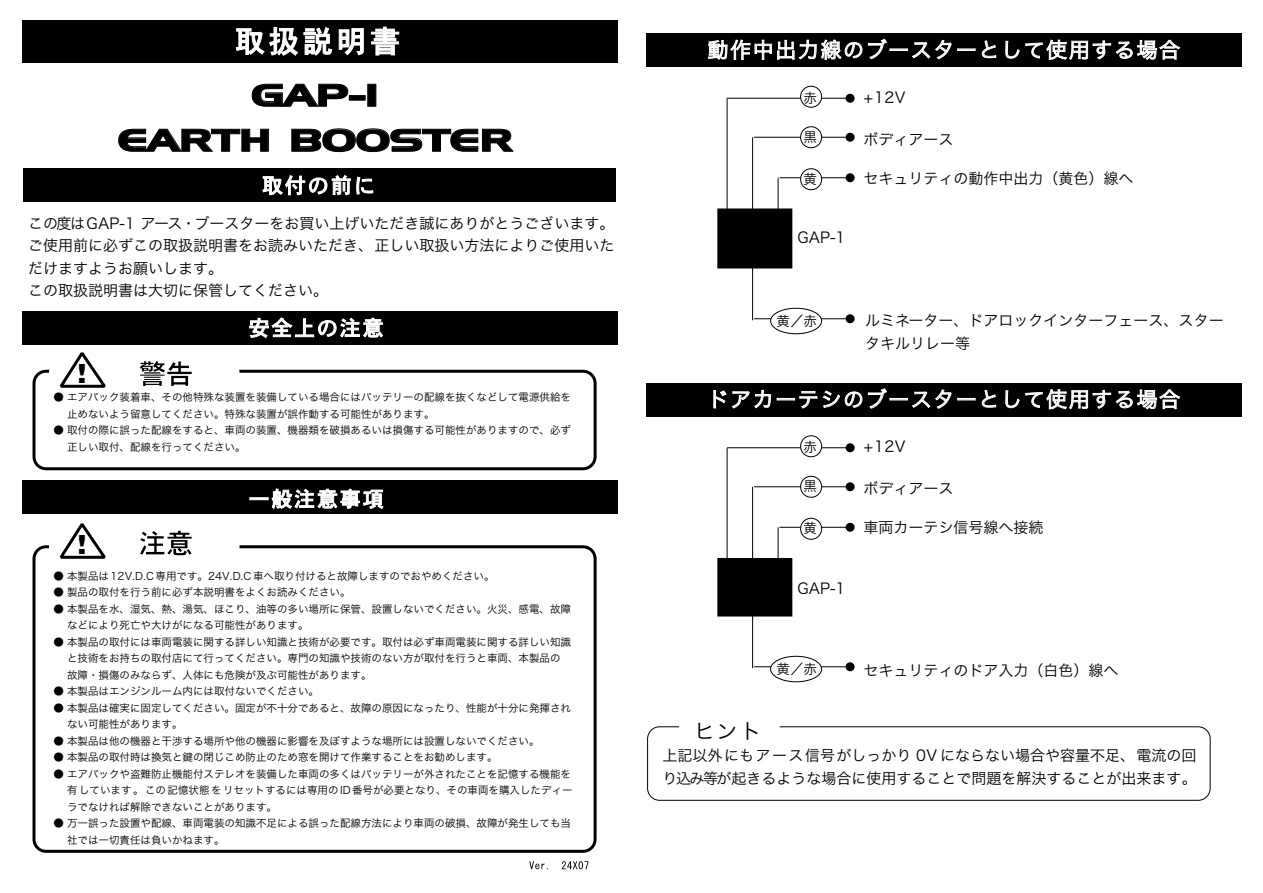
<style>
.page{position:relative;width:1263px;height:893px;background:#fff}
.page>*{position:absolute;margin:0;border:0;box-sizing:border-box;transform-origin:0 0}
.t1{font:700 30px/45px "Hanzel Extended";letter-spacing:.005em;color:#000;text-align:center}
.t2{font:900 27px "Helvetica";color:#000}
.t3{font:21px "Hira Kaku Pro W3";letter-spacing:.075em;color:#fff}
.t4{font:21px "Hira Kaku Pro W3";color:#000}
.t5{font:15px/22.5px "Hira Kaku Pro W3";color:#000}
.t6{font:13.5px "Hira Kaku Pro W3";color:#000}
.t7{font:10.5px/16.5px "Hira Kaku Pro W3";color:#000}
</style>
<div class="page">
<div style="left:647px;top:727px;width:563px;height:73px;border:1px solid #000;border-radius:12px"></div>
<div style="left:679px;top:723px;width:101px;height:7px;background:#fff"></div>
<div style="left:718px;top:209px;width:74px;height:59px;background:#000"></div>
<div style="left:717px;top:208px;width:75px;height:60px;border:2px solid #000"></div>
<hr style="left:727px;top:98px;width:1px;height:111px;background:#000">
<hr style="left:752px;top:137px;width:1px;height:72px;background:#000">
<hr style="left:778px;top:178px;width:1px;height:31px;background:#000">
<div style="left:846px;top:94px;width:9px;height:9px;background:#000;border-radius:4px"></div>
<hr style="left:727px;top:98px;width:123px;height:1px;background:#000">
<div style="left:846px;top:133px;width:9px;height:9px;background:#000;border-radius:4px"></div>
<hr style="left:754px;top:137px;width:96px;height:1px;background:#000">
<div style="left:846px;top:173px;width:9px;height:9px;background:#000;border-radius:4px"></div>
<hr style="left:780px;top:177px;width:70px;height:1px;background:#000">
<hr style="left:752px;top:266px;width:1px;height:54px;background:#000">
<div style="left:846px;top:314px;width:9px;height:9px;background:#000;border-radius:4px"></div>
<hr style="left:754px;top:318px;width:96px;height:1px;background:#000">
<div style="left:718px;top:559px;width:74px;height:57px;background:#000"></div>
<div style="left:717px;top:558px;width:75px;height:58px;border:2px solid #000"></div>
<hr style="left:727px;top:448px;width:1px;height:111px;background:#000">
<hr style="left:752px;top:487px;width:1px;height:72px;background:#000">
<hr style="left:778px;top:527px;width:1px;height:32px;background:#000">
<div style="left:846px;top:443px;width:9px;height:9px;background:#000;border-radius:4px"></div>
<hr style="left:727px;top:447px;width:123px;height:1px;background:#000">
<div style="left:846px;top:482px;width:9px;height:9px;background:#000;border-radius:4px"></div>
<hr style="left:754px;top:486px;width:96px;height:1px;background:#000">
<div style="left:846px;top:523px;width:9px;height:9px;background:#000;border-radius:4px"></div>
<hr style="left:780px;top:527px;width:70px;height:1px;background:#000">
<hr style="left:752px;top:614px;width:1px;height:54px;background:#000">
<div style="left:846px;top:662px;width:9px;height:9px;background:#000;border-radius:4px"></div>
<hr style="left:754px;top:666px;width:96px;height:1px;background:#000">
<div style="left:646px;top:34px;width:596px;height:33px;background:#000"></div>
<svg style="left:708px;top:39px;width:154px;height:21px"></svg>
<svg style="left:868px;top:39px;width:108px;height:20px"></svg>
<svg style="left:982px;top:40px;width:14px;height:18px"></svg>
<svg style="left:1005px;top:39px;width:175px;height:21px"></svg>
<div style="left:801px;top:127px;width:21px;height:21px;background:#fff;border-radius:50%"></div>
<div style="left:800px;top:127px;width:22px;height:21px;border:1px solid #000;border-radius:50%"></div>
<div style="left:801px;top:86px;width:21px;height:21px;background:#fff;border-radius:50%"></div>
<div style="left:800px;top:86px;width:22px;height:21px;border:1px solid #000;border-radius:50%"></div>
<div style="left:801px;top:169px;width:21px;height:21px;background:#fff;border-radius:50%"></div>
<div style="left:800px;top:169px;width:22px;height:21px;border:1px solid #000;border-radius:50%"></div>
<div style="left:771px;top:308px;width:51px;height:26px;background:#fff;border-radius:50%"></div>
<div style="left:770px;top:308px;width:52px;height:26px;border:1px solid #000;border-radius:50%"></div>
<div style="left:646px;top:383px;width:596px;height:33px;background:#000"></div>
<svg style="left:713px;top:390px;width:13px;height:18px"></svg>
<svg style="left:732px;top:390px;width:39px;height:27px"></svg>
<svg style="left:777px;top:391px;width:40px;height:18px"></svg>
<svg style="left:823px;top:390px;width:39px;height:18px"></svg>
<svg style="left:868px;top:388px;width:108px;height:21px"></svg>
<svg style="left:982px;top:390px;width:14px;height:18px"></svg>
<svg style="left:1005px;top:389px;width:175px;height:20px"></svg>
<div style="left:801px;top:476px;width:21px;height:21px;background:#fff;border-radius:50%"></div>
<div style="left:800px;top:476px;width:22px;height:21px;border:1px solid #000;border-radius:50%"></div>
<div style="left:801px;top:436px;width:21px;height:21px;background:#fff;border-radius:50%"></div>
<div style="left:800px;top:436px;width:22px;height:21px;border:1px solid #000;border-radius:50%"></div>
<div style="left:801px;top:518px;width:21px;height:21px;background:#fff;border-radius:50%"></div>
<div style="left:800px;top:518px;width:22px;height:21px;border:1px solid #000;border-radius:50%"></div>
<div style="left:771px;top:656px;width:51px;height:26px;background:#fff;border-radius:50%"></div>
<div style="left:770px;top:656px;width:52px;height:26px;border:1px solid #000;border-radius:50%"></div>
<svg style="left:252px;top:83px;width:96px;height:24px"></svg>
<div style="left:349px;top:95px;width:16px;height:5px;border:1px solid #000"></div>
<svg style="left:118px;top:128px;width:151px;height:24px"></svg>
<svg style="left:291px;top:128px;width:223px;height:24px"></svg>
<div style="left:22px;top:20px;width:596px;height:42px;background:#000"></div>
<svg style="left:236px;top:27px;width:128px;height:29px"></svg>
<svg style="left:371px;top:26px;width:28px;height:30px"></svg>
<div style="left:24px;top:169px;width:592px;height:33px;background:#000"></div>
<svg style="left:262px;top:175px;width:111px;height:20px"></svg>
<div style="left:33px;top:370px;width:564px;height:100px;border:3px solid #000;border-radius:12px"></div>
<div style="left:49px;top:361px;width:191px;height:24px;background:#fff;border-radius:12px"></div>
<svg style="left:140px;top:361px;width:52px;height:25px"></svg>
<svg style="left:59px;top:352px;width:47px;height:36px"></svg>
<div style="left:22px;top:311px;width:596px;height:33px;background:#000"></div>
<svg style="left:249px;top:317px;width:134px;height:21px"></svg>
<div style="left:33px;top:545px;width:564px;height:308px;border:3px solid #000;border-radius:12px"></div>
<div style="left:49px;top:535px;width:191px;height:24px;background:#fff;border-radius:12px"></div>
<svg style="left:140px;top:531px;width:52px;height:24px"></svg>
<svg style="left:59px;top:523px;width:47px;height:36px"></svg>
<div style="left:22px;top:481px;width:596px;height:33px;background:#000"></div>
<div style="left:250px;top:497px;width:18px;height:3px;background:#fff;border:1px solid #fff"></div>
<svg style="left:272px;top:488px;width:112px;height:21px"></svg>
<svg style="left:529px;top:861px;width:19px;height:8px"></svg>
<svg style="left:562px;top:861px;width:26px;height:8px"></svg>
<h1 class="t1" style="left:118px;top:73px;width:396px">GAP-1<br>EARTH BOOSTER</h1>
<h3 class="t5" style="left:28px;top:211px;width:588px">この度はGAP-1 アース・ブースターをお買い上げいただき誠にありがとうございます。ご使用前に必ずこの取扱説明書をお読みいただき、正しい取扱い方法によりご使用いただけますようお願いします。<br>この取扱説明書は大切に保管してください。</h3>
<h2 class="t2" style="left:78px;top:357px;width:10px">!</h2>
<p class="t7" style="left:67px;top:388px;width:505px;text-indent:-14px">● エアバック装着車、その他特殊な装置を装備している場合にはバッテリーの配線を抜くなどして電源供給を止めないよう留意してください。特殊な装置が誤作動する可能性があります。</p>
<p class="t7" style="left:67px;top:421px;width:505px;text-indent:-14px">● 取付の際に誤った配線をすると、車両の装置、機器類を破損あるいは損傷する可能性がありますので、必ず正しい取付、配線を行ってください。</p>
<h2 class="t2" style="left:78px;top:528px;width:10px">!</h2>
<p class="t7" style="left:54px;top:567px;width:443px">● 本製品は12V.D.C専用です。24V.D.C車へ取り付けると故障しますのでおやめください。</p>
<p class="t7" style="left:54px;top:583px;width:299px">● 製品の取付を行う前に必ず本説明書をよくお読みください。</p>
<p class="t7" style="left:67px;top:600px;width:505px;text-indent:-14px">● 本製品を水、湿気、熱、湯気、ほこり、油等の多い場所に保管、設置しないでください。火災、感電、故障などにより死亡や大けがになる可能性があります。</p>
<p class="t7" style="left:67px;top:633px;width:505px;text-indent:-14px">● 本製品の取付には車両電装に関する詳しい知識と技術が必要です。取付は必ず車両電装に関する詳しい知識と技術をお持ちの取付店にて行ってください。専門の知識や技術のない方が取付を行うと車両、本製品の故障・損傷のみならず、人体にも危険が及ぶ可能性があります。</p>
<p class="t7" style="left:54px;top:682px;width:267px">● 本製品はエンジンルーム内には取付ないでください。</p>
<p class="t7" style="left:67px;top:699px;width:505px;text-indent:-14px">● 本製品は確実に固定してください。固定が不十分であると、故障の原因になったり、性能が十分に発揮されない可能性があります。</p>
<p class="t7" style="left:54px;top:732px;width:488px">● 本製品は他の機器と干渉する場所や他の機器に影響を及ぼすような場所には設置しないでください。</p>
<p class="t7" style="left:54px;top:748px;width:446px">● 本製品の取付時は換気と鍵の閉じこめ防止のため窓を開けて作業することをお勧めします。</p>
<p class="t7" style="left:67px;top:765px;width:507px;text-indent:-14px">● エアバックや盗難防止機能付ステレオを装備した車両の多くはバッテリーが外されたことを記憶する機能を有しています。この記憶状態をリセットするには専用のID番号が必要となり、その車両を購入したディーラでなければ解除できないことがあります。</p>
<p class="t7" style="left:67px;top:814px;width:505px;text-indent:-14px">● 万一誤った設置や配線、車両電装の知識不足による誤った配線方法により車両の破損、故障が発生しても当社では一切責任は負いかねます。</p>
<h3 class="t3" style="left:708px;top:31px;width:474px">動作中出力線のブースターとして使用する場合</h3>
<p class="t6" style="left:804px;top:86px;width:15px">赤</p>
<h3 class="t5" style="left:864px;top:85px;width:43px">+12V</h3>
<p class="t6" style="left:804px;top:125px;width:15px">黒</p>
<p class="t6" style="left:804px;top:167px;width:15px">黄</p>
<h3 class="t5" style="left:798px;top:225px;width:49px">GAP-1</h3>
<h3 class="t5" style="left:864px;top:127px;width:91px">ボディアース</h3>
<h3 class="t5" style="left:864px;top:166px;width:271px">セキュリティの動作中出力（黄色）線へ</h3>
<p class="t6" style="left:777px;top:309px;width:42px">黄／赤</p>
<h3 class="t5" style="left:865px;top:308px;width:360px">ルミネーター、ドアロックインターフェース、スタータキルリレー等</h3>
<h3 class="t3" style="left:708px;top:381px;width:474px">ドアカーテシのブースターとして使用する場合</h3>
<p class="t6" style="left:804px;top:435px;width:15px">赤</p>
<h3 class="t5" style="left:864px;top:434px;width:43px">+12V</h3>
<p class="t6" style="left:804px;top:474px;width:15px">黒</p>
<p class="t6" style="left:804px;top:516px;width:15px">黄</p>
<h3 class="t5" style="left:798px;top:576px;width:49px">GAP-1</h3>
<h3 class="t5" style="left:864px;top:476px;width:91px">ボディアース</h3>
<h3 class="t5" style="left:864px;top:515px;width:181px">車両カーテシ信号線へ接続</h3>
<h3 class="t4" style="left:694px;top:712px;width:69px">ヒント</h3>
<p class="t6" style="left:777px;top:657px;width:42px">黄／赤</p>
<h3 class="t5" style="left:864px;top:658px;width:256px">セキュリティのドア入力（白色）線へ</h3>
<h3 class="t5" style="left:663px;top:743px;width:535px">上記以外にもアース信号がしっかり 0V にならない場合や容量不足、電流の回り込み等が起きるような場合に使用することで問題を解決することが出来ます。</h3>
</div>
